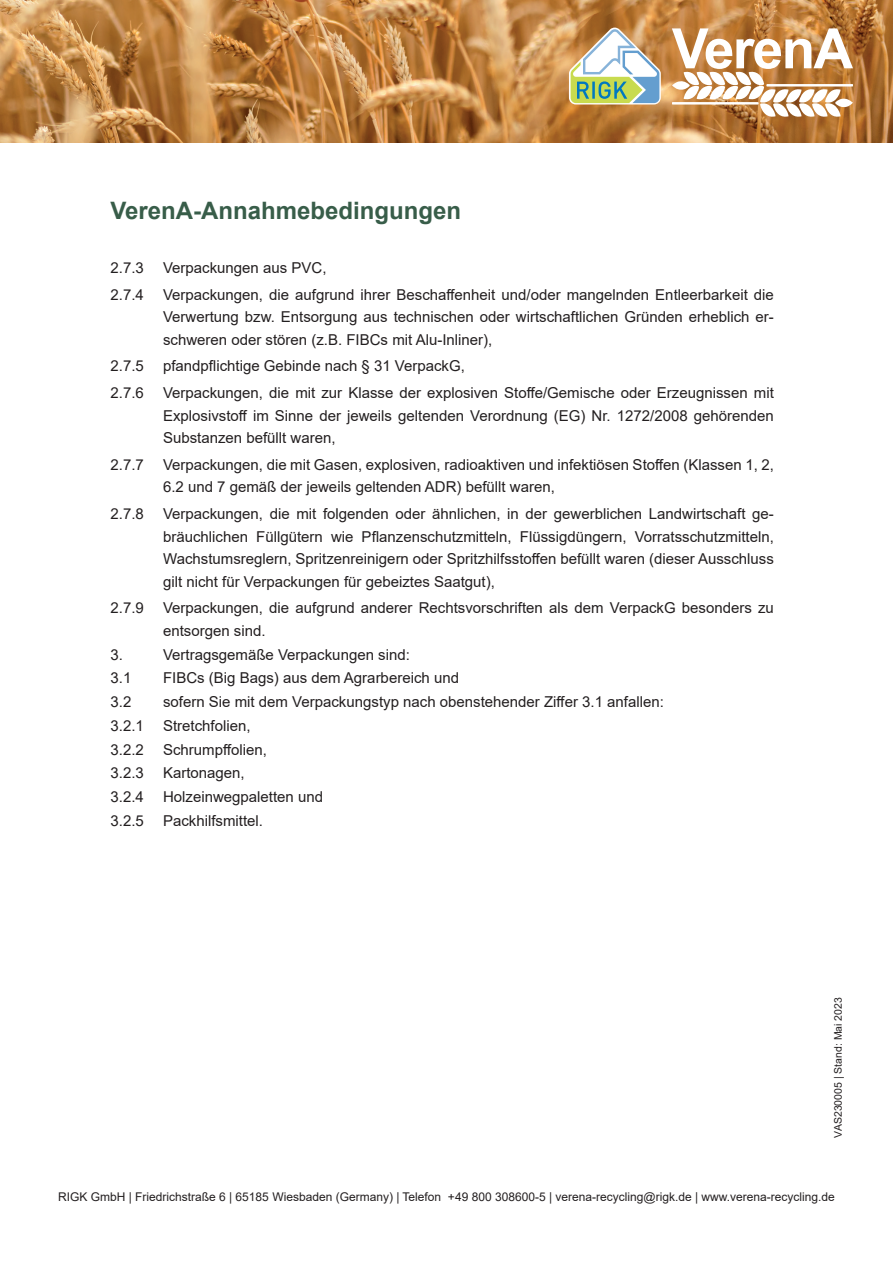
<style>
.page{position:relative;width:893px;height:1263px;background:#fff}
.page>*{position:absolute;margin:0;border:0;box-sizing:border-box;transform-origin:0 0}
.t1{font:700 24px "Arial";color:#385d49}
.t2{font:15px/22.5px "Arial";color:#231f20;text-align:justify}
.t3{font:12px "Arial";color:#231f20}
.t4{font:10.5px "Arial";color:#231f20}
</style>
<div class="page">
<img style="left:0;top:0;width:893px;height:142px">
<svg style="left:672px;top:28px;width:181px;height:89px"></svg>
<svg style="left:569px;top:28px;width:92px;height:76px"></svg>
<h1 class="t1" style="left:111px;top:194px;width:352px">VerenA-Annahmebedingungen</h1>
<p class="t2" style="left:111px;top:256px;width:35px">2.7.3</p>
<p class="t2" style="left:163px;top:256px;width:165px">Verpackungen aus PVC,</p>
<p class="t2" style="left:111px;top:283px;width:35px">2.7.4</p>
<p class="t2" style="left:163px;top:283px;width:612px">Verpackungen, die aufgrund ihrer Beschaffenheit und/oder mangelnden Entleerbarkeit die Verwertung bzw. Entsorgung aus technischen oder wirtschaftlichen Gründen erheblich er&shy;schweren oder stören (z.B. FIBCs mit Alu-Inliner),</p>
<p class="t2" style="left:111px;top:355px;width:35px">2.7.5</p>
<p class="t2" style="left:163px;top:355px;width:303px">pfandpflichtige Gebinde nach § 31 VerpackG,</p>
<p class="t2" style="left:111px;top:382px;width:35px">2.7.6</p>
<p class="t2" style="left:163px;top:382px;width:612px">Verpackungen, die mit zur Klasse der explosiven Stoffe/Gemische oder Erzeugnissen mit Explosivstoff im Sinne der jeweils geltenden Verordnung (EG) Nr. 1272/2008 gehörenden Substanzen befüllt waren,</p>
<p class="t2" style="left:111px;top:453px;width:35px">2.7.7</p>
<p class="t2" style="left:163px;top:453px;width:612px">Verpackungen, die mit Gasen, explosiven, radioaktiven und infektiösen Stoffen (Klassen 1, 2,<br>6.2 und 7 gemäß der jeweils geltenden ADR) befüllt waren,</p>
<p class="t2" style="left:111px;top:503px;width:35px">2.7.8</p>
<p class="t2" style="left:163px;top:503px;width:612px">Verpackungen, die mit folgenden oder ähnlichen, in der gewerblichen Landwirtschaft ge&shy;bräuchlichen Füllgütern wie Pflanzenschutzmitteln, Flüssigdüngern, Vorratsschutzmitteln, Wachstumsreglern, Spritzenreinigern oder Spritzhilfsstoffen befüllt waren (dieser Ausschluss gilt nicht für Verpackungen für gebeiztes Saatgut),</p>
<p class="t2" style="left:111px;top:597px;width:35px">2.7.9</p>
<p class="t2" style="left:163px;top:597px;width:612px">Verpackungen, die aufgrund anderer Rechtsvorschriften als dem VerpackG besonders zu entsorgen sind.</p>
<p class="t2" style="left:111px;top:643px;width:14px">3.</p>
<p class="t2" style="left:163px;top:643px;width:248px">Vertragsgemäße Verpackungen sind:</p>
<p class="t2" style="left:111px;top:667px;width:22px">3.1</p>
<p class="t2" style="left:163px;top:667px;width:297px">FIBCs (Big Bags) aus dem Agrarbereich und</p>
<p class="t2" style="left:111px;top:691px;width:22px">3.2</p>
<p class="t2" style="left:163px;top:691px;width:502px">sofern Sie mit dem Verpackungstyp nach obenstehender Ziffer 3.1 anfallen:</p>
<p class="t2" style="left:111px;top:714px;width:35px">3.2.1</p>
<p class="t2" style="left:163px;top:714px;width:89px">Stretchfolien,</p>
<p class="t2" style="left:111px;top:738px;width:35px">3.2.2</p>
<p class="t2" style="left:163px;top:738px;width:105px">Schrumpffolien,</p>
<p class="t2" style="left:111px;top:762px;width:35px">3.2.3</p>
<p class="t2" style="left:163px;top:762px;width:83px">Kartonagen,</p>
<p class="t2" style="left:111px;top:786px;width:35px">3.2.4</p>
<p class="t2" style="left:163px;top:786px;width:162px">Holzeinwegpaletten und</p>
<p class="t2" style="left:111px;top:809px;width:35px">3.2.5</p>
<p class="t2" style="left:163px;top:809px;width:102px">Packhilfsmittel.</p>
<p class="t4" style="left:831px;top:1137px;width:142px;rotate:-90deg">VAS230005 | Stand: Mai 2023</p>
<p class="t3" style="left:58px;top:1188px;width:778px">RIGK GmbH | Friedrichstraße 6 | 65185 Wiesbaden (Germany) | Telefon +49 800 308600-5 | verena-recycling@rigk.de | www.verena-recycling.de</p>
</div>
